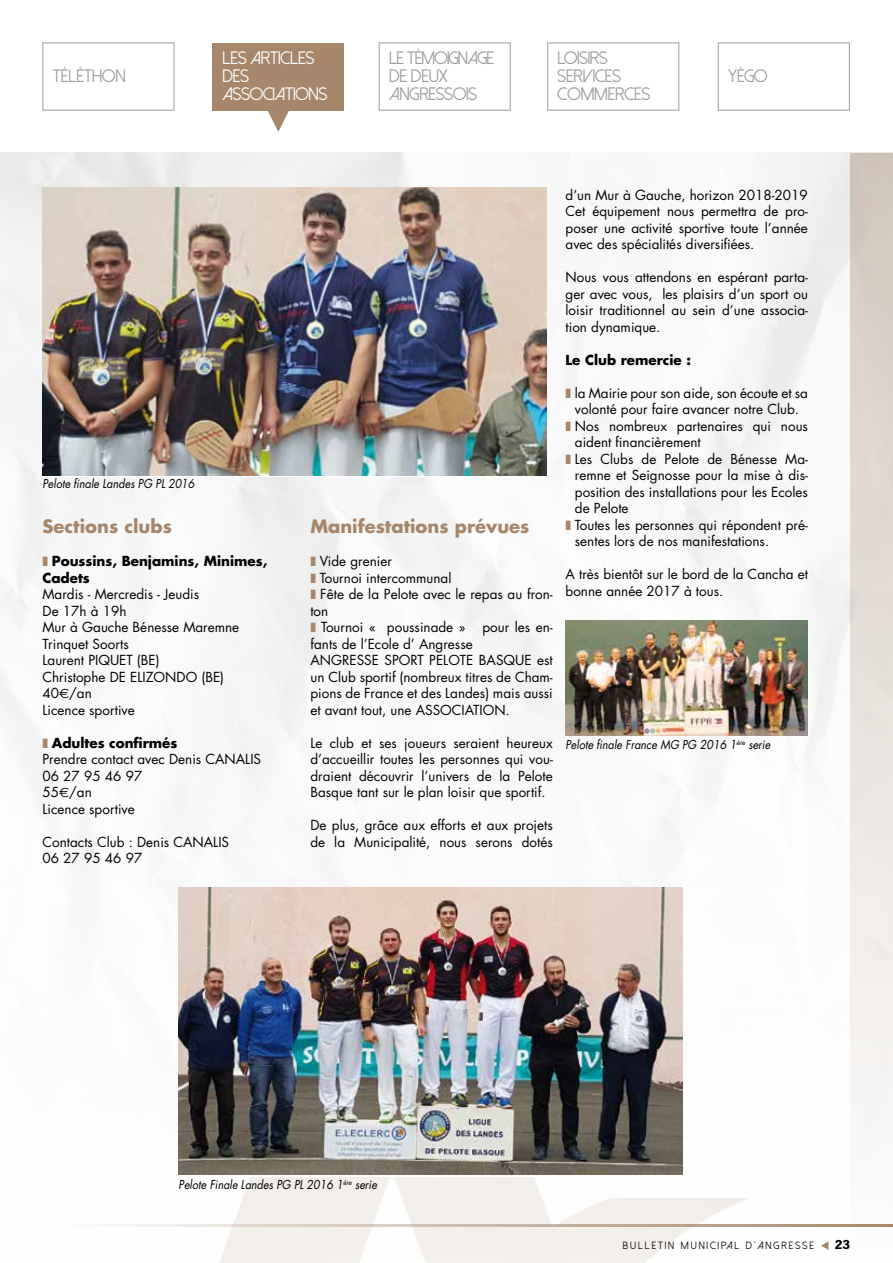
<style>
.page{position:relative;width:893px;height:1263px;background:#fff}
.page>*{position:absolute;margin:0;border:0;box-sizing:border-box;transform-origin:0 0}
.t1{font:18px/18px "Dolce Vita";color:#9c9e9f}
.t2{font:700 18px "Futura";color:#a6876b}
.t3{font:18px/18px "Dolce Vita";color:#fff}
.t4{font:13.5px/16.5px "Futura";color:#000}
.t5{font:700 13.5px/16.5px "Futura";color:#000}
.t6{font:700 13.5px "News Gothic T";color:#000}
.t7{font:italic 12px "Futura";color:#000;scale:.9 1}
.t8{font:10.5px "Dolce Vita";letter-spacing:.2em;color:#000}
.s1{color:#a6876b}
.s2{font-family:"Euro Sans"}
.s3{font-weight:700}
</style>
<div class="page">
<img style="left:168px;top:976px;width:599px;height:287px">
<div style="left:850px;top:153px;width:43px;height:1110px;background:linear-gradient(to bottom,#d3c7bc,#fefefd)"></div>
<hr style="left:64px;top:1224px;width:829px;height:2px;background:#a6876b">
<svg style="left:821px;top:1241px;width:7px;height:9px"></svg>
<div style="left:379px;top:43px;width:132px;height:68px;border:1px solid #9c9e9f"></div>
<div style="left:547px;top:43px;width:132px;height:68px;border:1px solid #9c9e9f"></div>
<div style="left:718px;top:43px;width:132px;height:68px;border:1px solid #9c9e9f"></div>
<svg style="left:267px;top:110px;width:22px;height:22px"></svg>
<div style="left:213px;top:43px;width:131px;height:67px;background:#a6876b"></div>
<div style="left:43px;top:43px;width:131px;height:68px;border:1px solid #9c9e9f"></div>
<img style="left:43px;top:187px;width:503px;height:288px">
<img style="left:179px;top:887px;width:503px;height:288px">
<img style="left:566px;top:621px;width:242px;height:115px">
<h1 class="t1" style="left:53px;top:67px;width:75px">TÉLÉTHON</h1>
<h1 class="t3" style="left:222px;top:50px;width:106px">LES ARTICLES<br>DES<br>ASSOCIATIONS</h1>
<h1 class="t1" style="left:389px;top:50px;width:107px">LE TÉMOIGNAGE<br>DE DEUX<br>ANGRESSOIS</h1>
<h1 class="t1" style="left:558px;top:50px;width:94px">LOISIRS<br>SERVICES<br>COMMERCES</h1>
<h1 class="t1" style="left:728px;top:67px;width:20px">yégo</h1>
<p class="t7" style="left:43px;top:475px;width:170px">Pelote finale Landes PG PL 2016</p>
<h1 class="t2" style="left:43px;top:514px;width:131px">Sections clubs</h1>
<p class="t5" style="left:43px;top:552px;width:226px"><span class="s1">❚</span> Poussins, Benjamins, Minimes,<br>Cadets</p>
<p class="t4" style="left:43px;top:586px;width:198px">Mardis - Mercredis - Jeudis<br>De 17h à 19h<br>Mur à Gauche Bénesse Maremne<br>Trinquet Soorts<br>Laurent PIQUET (BE)<br>Christophe DE ELIZONDO (BE)<br>40<span class="s2">e</span>/an<br>Licence sportive</p>
<p class="t4" style="left:43px;top:734px;width:220px"><span class="s1">❚</span> <span class="s3">Adultes confirmés<br></span>Prendre contact avec Denis CANALIS<br>06 27 95 46 97<br>55<span class="s2">e</span>/an<br>Licence sportive</p>
<p class="t4" style="left:43px;top:833px;width:188px">Contacts Club : Denis CANALIS<br>06 27 95 46 97</p>
<h1 class="t2" style="left:310px;top:514px;width:221px">Manifestations prévues</h1>
<p class="t4" style="left:310px;top:553px;width:244px"><span class="s1">❚</span> Vide grenier<br><span class="s1">❚</span> Tournoi intercommunal<br><span class="s1">❚</span> Fête de la Pelote avec le repas au fron&shy;ton<br><span class="s1">❚</span> Tournoi « poussinade » pour les en&shy;fants de l’Ecole d’ Angresse<br>ANGRESSE SPORT PELOTE BASQUE est un Club sportif (nombreux titres de Cham&shy;pions de France et des Landes) mais aussi et avant tout, une ASSOCIATION.</p>
<p class="t4" style="left:310px;top:734px;width:244px;text-align:justify">Le club et ses joueurs seraient heureux d’accueillir toutes les personnes qui vou&shy;draient découvrir l’univers de la Pelote Basque tant sur le plan loisir que sportif.</p>
<p class="t4" style="left:310px;top:817px;width:244px">De plus, grâce aux efforts et aux projets de la Municipalité, nous serons dotés</p>
<p class="t4" style="left:566px;top:186px;width:244px;text-align:justify">d’un Mur à Gauche, horizon 2018-2019<br>Cet équipement nous permettra de pro&shy;poser une activité sportive toute l’année avec des spécialités diversifiées.</p>
<p class="t4" style="left:566px;top:269px;width:244px;text-align:justify">Nous vous attendons en espérant parta&shy;ger avec vous, les plaisirs d’un sport ou loisir traditionnel au sein d’une associa&shy;tion dynamique.</p>
<p class="t5" style="left:566px;top:351px;width:127px">Le Club remercie :</p>
<p class="t4" style="left:566px;top:384px;width:244px"><span class="s1">❚</span> la Mairie pour son aide, son écoute et sa</p>
<p class="t4" style="left:575px;top:401px;width:226px">volonté pour faire avancer notre Club.</p>
<p class="t4" style="left:566px;top:417px;width:244px"><span class="s1">❚</span> Nos nombreux partenaires qui nous</p>
<p class="t4" style="left:575px;top:434px;width:127px">aident financièrement</p>
<p class="t4" style="left:566px;top:450px;width:244px"><span class="s1">❚</span> Les Clubs de Pelote de Bénesse Ma-</p>
<p class="t4" style="left:575px;top:467px;width:235px">remne et Seignosse pour la mise à dis-</p>
<p class="t4" style="left:575px;top:483px;width:234px">position des installations pour les Ecoles</p>
<p class="t4" style="left:575px;top:500px;width:55px">de Pelote</p>
<p class="t4" style="left:566px;top:516px;width:244px"><span class="s1">❚</span> Toutes les personnes qui répondent pré-</p>
<p class="t4" style="left:575px;top:533px;width:196px">sentes lors de nos manifestations.</p>
<p class="t4" style="left:566px;top:566px;width:244px">A très bientôt sur le bord de la Cancha et bonne année 2017 à tous.</p>
<p class="t7" style="left:566px;top:736px;width:229px">Pelote finale France MG PG 2016 1<sup>ère</sup> serie</p>
<p class="t7" style="left:179px;top:1177px;width:222px">Pelote Finale Landes PG PL 2016 1<sup>ère</sup> serie</p>
<p class="t8" style="left:623px;top:1240px;width:193px">BULLETIN MUNICIPAL D’ANGRESSE</p>
<p class="t6" style="left:835px;top:1237px;width:17px">23</p>
</div>
